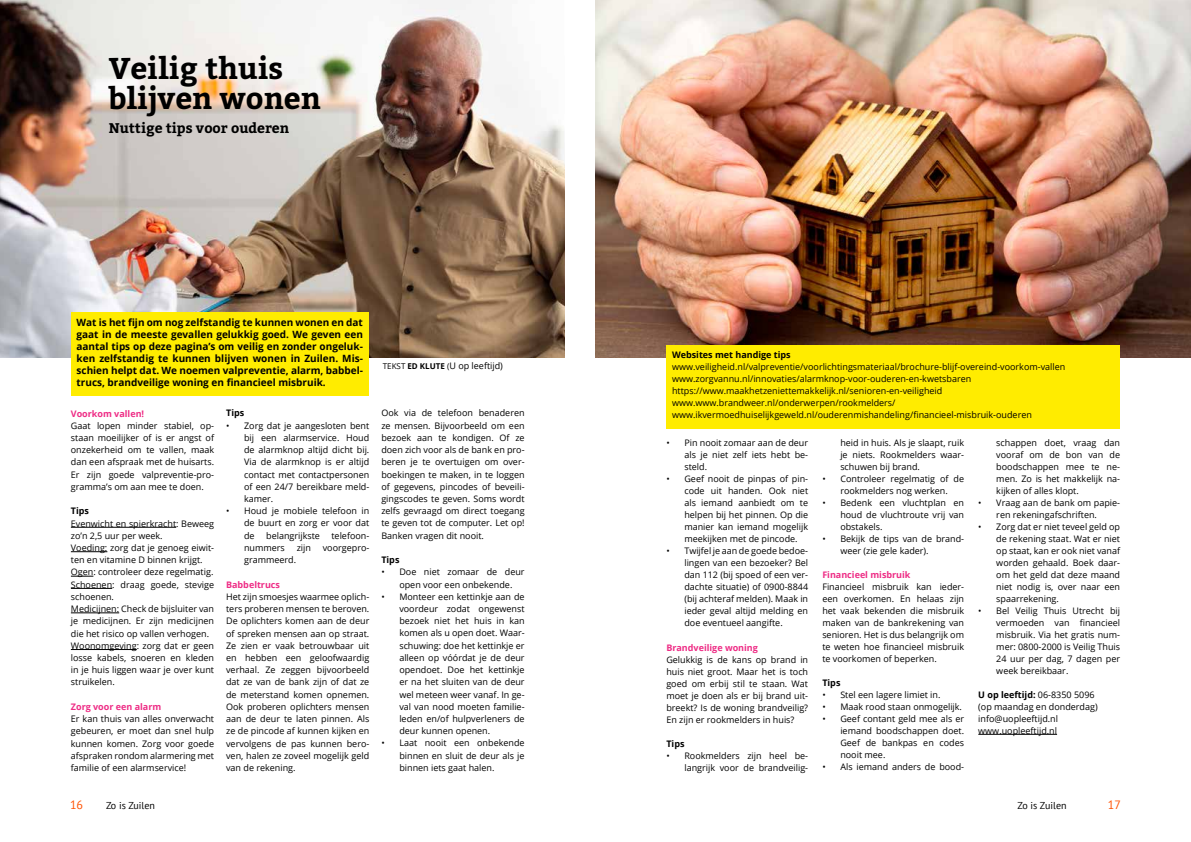
<style>
.page{position:relative;width:1191px;height:842px;background:#fff}
.page>*{position:absolute;margin:0;border:0;box-sizing:border-box;transform-origin:0 0}
.t1{font:700 30px/30px "Bitter";color:#000}
.t2{font:700 14px "Bitter";color:#000}
.t3{font:12px "PT Sans";color:#ff5100}
.t4{font:700 10px/12px "Open Sans";color:#000;text-align:justify}
.t5{font:10px "PT Sans";color:#000}
.t6{font:9px/12.2px "Open Sans";color:#000;text-align:justify}
.t7{font:700 9px "Open Sans";color:#ee2c85}
.t8{font:700 9px "Open Sans";color:#000}
.s1{font-size:8px}
.s2{font-weight:700;font-size:8px}
.s3{font-weight:700}
</style>
<div class="page">
<img style="left:0;top:0;width:564px;height:357px">
<img style="left:595px;top:0;width:596px;height:357px">
<hr style="left:71px;top:527px;width:105px;height:1px;background:#000">
<hr style="left:71px;top:551px;width:36px;height:1px;background:#000">
<svg style="left:71px;top:576px;width:22px;height:1px"></svg>
<hr style="left:71px;top:588px;width:41px;height:1px;background:#000">
<hr style="left:71px;top:613px;width:48px;height:1px;background:#000">
<hr style="left:71px;top:649px;width:66px;height:1px;background:#000">
<div style="left:71px;top:312px;width:298px;height:83px;background:#ffec00"></div>
<hr style="left:978px;top:734px;width:79px;height:1px;background:#000">
<div style="left:666px;top:346px;width:454px;height:83px;background:#ffec00"></div>
<h1 class="t1" style="left:109px;top:54px;width:214px">Veilig thuis blijven wonen</h1>
<h2 class="t2" style="left:109px;top:120px;width:182px">Nuttige tips voor ouderen</h2>
<p class="t4" style="left:77px;top:316px;width:288px">Wat is het fijn om nog zelfstandig te kunnen wonen en dat gaat in de meeste gevallen gelukkig goed. We geven een aantal tips op deze pagina’s om veilig en zonder ongeluk&shy;ken zelfstandig te kunnen blijven wonen in Zuilen. Mis&shy;schien helpt dat. We noemen valpreventie, alarm, babbel&shy;trucs, brandveilige woning en financieel misbruik.</p>
<p class="t7" style="left:71px;top:407px;width:75px">Voorkom vallen!</p>
<p class="t6" style="left:71px;top:419px;width:145px">Gaat lopen minder stabiel, op&shy;staan moeilijker of is er angst of onzekerheid om te vallen, maak dan een afspraak met de huisarts.<br>Er zijn goede valpreventie-pro&shy;gramma’s om aan mee te doen.</p>
<p class="t8" style="left:71px;top:505px;width:20px">Tips</p>
<p class="t6" style="left:71px;top:517px;width:145px;text-align:left">Evenwicht en spierkracht: Beweeg zo’n 2,5 uur per week.<br>Voeding: zorg dat je genoeg eiwit&shy;ten en vitamine D binnen krijgt.<br>Ogen: controleer deze regelmatig.<br>Schoenen: draag goede, stevige schoenen.<br>Medicijnen: Check de bijsluiter van je medicijnen. Er zijn medicijnen die het risico op vallen verhogen.<br>Woonomgeving: zorg dat er geen losse kabels, snoeren en kleden in je huis liggen waar je over kunt struikelen.</p>
<p class="t7" style="left:71px;top:700px;width:92px">Zorg voor een alarm</p>
<p class="t6" style="left:71px;top:712px;width:145px">Er kan thuis van alles onverwacht gebeuren, er moet dan snel hulp kunnen komen. Zorg voor goede afspraken rondom alarmering met familie of een alarmservice!</p>
<h3 class="t3" style="left:70px;top:797px;width:15px">16</h3>
<p class="t5" style="left:106px;top:799px;width:51px">Zo is Zuilen</p>
<p class="t8" style="left:226px;top:407px;width:20px">Tips</p>
<p class="t6" style="left:244px;top:419px;width:127px;text-indent:-18px">• Zorg dat je aangesloten bent bij een alarmservice. Houd de alarmknop altijd dicht bij.<br>Via de alarmknop is er altijd contact met contactpersonen of een 24/7 bereikbare meld&shy;kamer.</p>
<p class="t6" style="left:244px;top:505px;width:127px;text-indent:-18px">• Houd je mobiele telefoon in de buurt en zorg er voor dat de</p>
<p class="t6" style="left:266px;top:529px;width:55px">belangrijkste</p>
<p class="t6" style="left:331px;top:529px;width:39px">telefoon-</p>
<p class="t6" style="left:244px;top:541px;width:42px">nummers</p>
<p class="t6" style="left:297px;top:541px;width:16px">zijn</p>
<p class="t6" style="left:323px;top:541px;width:48px">voorgepro-</p>
<p class="t6" style="left:244px;top:553px;width:54px">grammeerd.</p>
<p class="t7" style="left:226px;top:578px;width:55px">Babbeltrucs</p>
<p class="t6" style="left:226px;top:590px;width:145px">Het zijn smoesjes waarmee oplich&shy;ters proberen mensen te beroven.<br>De oplichters komen aan de deur of spreken mensen aan op straat.<br>Ze zien er vaak betrouwbaar uit en hebben een geloofwaardig verhaal. Ze zeggen bijvoorbeeld dat ze van de bank zijn of dat ze de meterstand komen opnemen.<br>Ook proberen oplichters mensen aan de deur te laten pinnen. Als ze de pincode af kunnen kijken en vervolgens de pas kunnen bero&shy;ven, halen ze zoveel mogelijk geld van de rekening.</p>
<p class="t6" style="left:383px;top:359px;width:122px"><span class="s1">TEKST</span> <span class="s2">ED KLUTE</span> <span class="s1">(</span>U op leeftijd)</p>
<p class="t6" style="left:381px;top:407px;width:145px">Ook via de telefoon benaderen ze mensen. Bijvoorbeeld om een bezoek aan te kondigen. Of ze doen zich voor als de bank en pro&shy;beren je te overtuigen om over&shy;boekingen te maken, in te loggen of gegevens, pincodes of beveili&shy;gingscodes te geven. Soms wordt zelfs gevraagd om direct toegang te geven tot de computer. Let op!<br>Banken vragen dit nooit.</p>
<p class="t8" style="left:381px;top:553px;width:20px">Tips</p>
<p class="t6" style="left:399px;top:566px;width:127px;text-indent:-18px">• Doe niet zomaar de deur open voor een onbekende.</p>
<p class="t6" style="left:399px;top:590px;width:127px;text-indent:-18px">• Monteer een kettinkje aan de voordeur zodat ongewenst bezoek niet het huis in kan komen als u open doet. Waar&shy;schuwing: doe het kettinkje er alleen op vóórdat je de deur opendoet. Doe het kettinkje er na het sluiten van de deur wel meteen weer vanaf. In ge&shy;val van nood moeten familie&shy;leden en/of hulpverleners de deur kunnen openen.</p>
<p class="t6" style="left:399px;top:737px;width:127px;text-indent:-18px">• Laat nooit een onbekende binnen en sluit de deur als je binnen iets gaat halen.</p>
<p class="t8" style="left:672px;top:349px;width:120px">Websites met handige tips</p>
<p class="t6" style="left:672px;top:361px;width:395px;text-align:left">www.veiligheid.nl/valpreventie/voorlichtingsmateriaal/brochure-blijf-overeind-voorkom-vallen www.zorgvannu.nl/innovaties/alarmknop-voor-ouderen-en-kwetsbaren https://www.maakhetzeniettemakkelijk.nl/senioren-en-veiligheid www.www.brandweer.nl/onderwerpen/rookmelders/ www.ikvermoedhuiselijkgeweld.nl/ouderenmishandeling/financieel-misbruik-ouderen</p>
<p class="t6" style="left:684px;top:436px;width:125px;text-indent:-18px">• Pin nooit zomaar aan de deur als je niet zelf iets hebt be&shy;steld.</p>
<p class="t6" style="left:684px;top:472px;width:125px;text-indent:-18px">• Geef nooit de pinpas of pin&shy;code uit handen. Ook niet als iemand aanbiedt om te helpen bij het pinnen. Op die manier kan iemand mogelijk meekijken met de pincode.</p>
<p class="t6" style="left:684px;top:544px;width:125px;text-indent:-18px">• Twijfel je aan de goede bedoe&shy;lingen van een bezoeker? Bel dan 112 (bij spoed of een ver&shy;dachte situatie) of 0900-8844 (bij achteraf melden). Maak in ieder geval altijd melding en doe eventueel aangifte.</p>
<p class="t7" style="left:666px;top:641px;width:93px">Brandveilige woning</p>
<p class="t6" style="left:666px;top:653px;width:143px">Gelukkig is de kans op brand in huis niet groot. Maar het is toch goed om erbij stil te staan. Wat moet je doen als er bij brand uit&shy;breekt? Is de woning brandveilig?<br>En zijn er rookmelders in huis?</p>
<p class="t8" style="left:666px;top:737px;width:20px">Tips</p>
<p class="t6" style="left:666px;top:749px;width:143px;text-align:right">• Rookmelders zijn heel be&shy;langrijk voor de brandveilig-</p>
<p class="t6" style="left:840px;top:436px;width:125px">heid in huis. Als je slaapt, ruik je niets. Rookmelders waar&shy;schuwen bij brand.</p>
<p class="t6" style="left:822px;top:472px;width:143px;text-align:center">• Controleer regelmatig of de rookmelders nog werken.</p>
<p class="t6" style="left:840px;top:496px;width:125px;text-indent:-18px">• Bedenk een vluchtplan en houd de vluchtroute vrij van obstakels.</p>
<p class="t6" style="left:840px;top:532px;width:125px;text-indent:-18px">• Bekijk de tips van de brand&shy;weer (zie gele kader).</p>
<p class="t7" style="left:822px;top:568px;width:90px">Financieel misbruik</p>
<p class="t6" style="left:822px;top:580px;width:143px">Financieel misbruik kan ieder&shy;een overkomen. En helaas zijn het vaak bekenden die misbruik maken van de bankrekening van senioren. Het is dus belangrijk om te weten hoe financieel misbruik te voorkomen of beperken.</p>
<p class="t8" style="left:822px;top:676px;width:20px">Tips</p>
<p class="t6" style="left:822px;top:688px;width:120px">• Stel een lagere limiet in.</p>
<p class="t6" style="left:822px;top:700px;width:141px">• Maak rood staan onmogelijk.</p>
<p class="t6" style="left:840px;top:712px;width:125px;text-indent:-18px">• Geef contant geld mee als er iemand boodschappen doet.<br>Geef de bankpas en codes nooit mee.</p>
<p class="t6" style="left:822px;top:760px;width:143px">• Als iemand anders de bood-</p>
<p class="t6" style="left:996px;top:436px;width:125px">schappen doet, vraag dan vooraf om de bon van de boodschappen mee te ne&shy;men. Zo is het makkelijk na&shy;kijken of alles klopt.</p>
<p class="t6" style="left:978px;top:496px;width:143px;text-align:center">• Vraag aan de bank om papie&shy;ren rekeningafschriften.</p>
<p class="t6" style="left:996px;top:520px;width:125px;text-indent:-18px">• Zorg dat er niet teveel geld op de rekening staat. Wat er niet op staat, kan er ook niet vanaf worden gehaald. Boek daar&shy;om het geld dat deze maand niet nodig is, over naar een spaarrekening.</p>
<p class="t6" style="left:996px;top:604px;width:125px;text-indent:-18px">• Bel Veilig Thuis Utrecht bij vermoeden van financieel misbruik. Via het gratis num&shy;mer: 0800-2000 is Veilig Thuis 24 uur per dag, 7 dagen per week bereikbaar.</p>
<p class="t6" style="left:978px;top:688px;width:121px;text-align:left"><span class="s3">U op leeftijd:</span> 06-8350 5096 (op maandag en donderdag) info@uopleeftijd.nl www.uopleeftijd.nl</p>
<p class="t5" style="left:1017px;top:799px;width:51px">Zo is Zuilen</p>
<h3 class="t3" style="left:1108px;top:797px;width:15px">17</h3>
</div>
